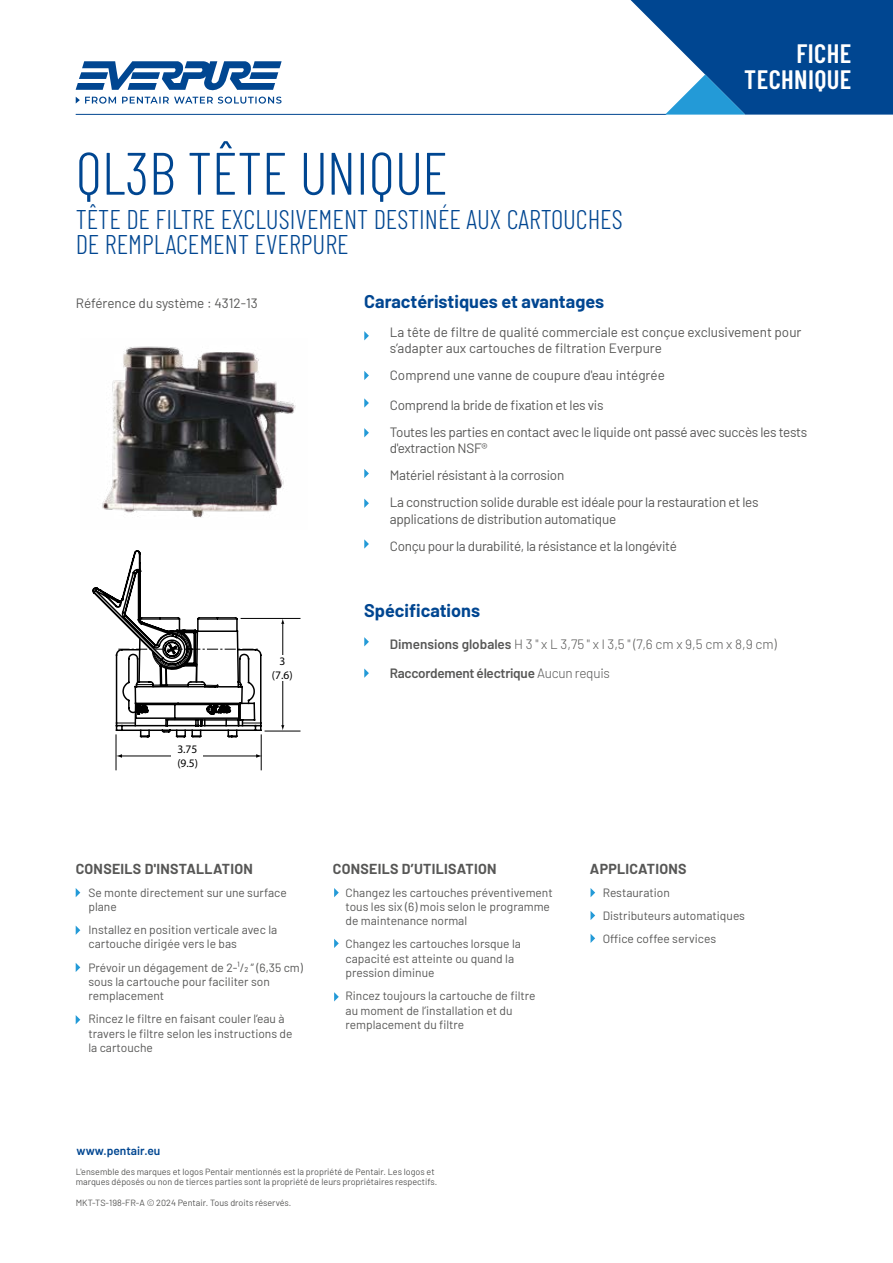
<style>
.page{position:relative;width:893px;height:1263px;background:#fff}
.page>*{position:absolute;margin:0;border:0;box-sizing:border-box;transform-origin:0 0}
.t1{font:300 59.7px "Barlow Condensed";color:#004691}
.t2{font:300 27px/25.5px "Barlow Condensed";color:#004691}
.t3{font:600 26.55px/26.2px "Barlow Condensed";letter-spacing:.015em;color:#fff;text-align:right}
.t4{font:700 18px "Barlow";color:#004691}
.t5{font:700 14.1px "Barlow";letter-spacing:.02em;color:#575756}
.t6{font:13.5px/27px "Barlow";letter-spacing:-.02em;color:#575756}
.t7{font:13.5px/16.5px "Barlow";color:#575756}
.t8{font:300 13.5px "Barlow";color:#575756}
.t9{font:600 13.5px "Barlow";letter-spacing:-.02em;color:#575756}
.t10{font:12px/14.4px "Barlow";color:#575756}
.t11{font:600 12px "Barlow";color:#004691}
.t12{font:11.55px/13.8px "Myriad Pro";color:#000}
.t13{font:9px/10.5px "Barlow";color:#575756}
.s1{font-weight:600}
.s2{font-weight:300}
</style>
<div class="page">
<hr style="left:76px;top:114px;width:590px;height:1px;background:#004691">
<svg style="left:631px;top:0;width:262px;height:115px"></svg>
<img style="left:102px;top:346px;width:194px;height:172px">
<svg style="left:92px;top:550px;width:170px;height:189px"></svg>
<hr style="left:116px;top:734px;width:1px;height:36px;background:#000">
<hr style="left:261px;top:734px;width:1px;height:36px;background:#000">
<hr style="left:241px;top:618px;width:59px;height:1px;background:#000">
<hr style="left:265px;top:731px;width:35px;height:1px;background:#000">
<hr style="left:282px;top:623px;width:1px;height:103px;background:#000">
<svg style="left:281px;top:618px;width:3px;height:6px"></svg>
<hr style="left:121px;top:756px;width:136px;height:1px;background:#000">
<svg style="left:116px;top:754px;width:6px;height:4px"></svg>
<svg style="left:256px;top:754px;width:6px;height:4px"></svg>
<div style="left:172px;top:751px;width:31px;height:11px;background:#fff"></div>
<div style="left:267px;top:655px;width:32px;height:26px;background:#fff"></div>
<svg style="left:364px;top:331px;width:5px;height:9px"></svg>
<svg style="left:364px;top:371px;width:5px;height:9px"></svg>
<svg style="left:364px;top:398px;width:5px;height:10px"></svg>
<svg style="left:364px;top:428px;width:5px;height:9px"></svg>
<svg style="left:364px;top:469px;width:5px;height:9px"></svg>
<svg style="left:364px;top:499px;width:5px;height:9px"></svg>
<svg style="left:364px;top:539px;width:5px;height:10px"></svg>
<svg style="left:364px;top:637px;width:5px;height:9px"></svg>
<svg style="left:364px;top:668px;width:5px;height:10px"></svg>
<svg style="left:76px;top:888px;width:4px;height:9px"></svg>
<svg style="left:334px;top:888px;width:5px;height:9px"></svg>
<svg style="left:76px;top:926px;width:4px;height:9px"></svg>
<svg style="left:334px;top:939px;width:5px;height:9px"></svg>
<svg style="left:76px;top:963px;width:4px;height:9px"></svg>
<svg style="left:334px;top:992px;width:5px;height:9px"></svg>
<svg style="left:76px;top:61px;width:206px;height:43px"></svg>
<svg style="left:76px;top:1015px;width:4px;height:9px"></svg>
<svg style="left:591px;top:888px;width:4px;height:9px"></svg>
<svg style="left:591px;top:911px;width:4px;height:9px"></svg>
<svg style="left:591px;top:934px;width:4px;height:9px"></svg>
<h1 class="t1" style="left:76px;top:131px;width:374px">QL3B TÊTE UNIQUE</h1>
<h2 class="t2" style="left:76px;top:204px;width:549px">TÊTE DE FILTRE EXCLUSIVEMENT DESTINÉE AUX CARTOUCHES<br>DE REMPLACEMENT EVERPURE</h2>
<h3 class="t3" style="left:744px;top:38px;width:109px">FICHE<br>TECHNIQUE</h3>
<p class="t6" style="left:76px;top:289px;width:183px">Référence du système : 4312-13</p>
<p class="t12" style="left:177px;top:742px;width:22px">3.75 (9.5)</p>
<p class="t12" style="left:272px;top:654px;width:22px;text-align:center">3 (7.6)</p>
<h3 class="t4" style="left:364px;top:288px;width:241px">Caractéristiques et avantages</h3>
<p class="t7" style="left:390px;top:322px;width:413px">La tête de filtre de qualité commerciale est conçue exclusivement pour s’adapter aux cartouches de filtration Everpure</p>
<p class="t7" style="left:390px;top:366px;width:277px">Comprend une vanne de coupure d'eau intégrée</p>
<p class="t6" style="left:390px;top:390px;width:419px">Comprend la bride de fixation et les vis<br>Toutes les parties en contact avec le liquide ont passé avec succès les tests</p>
<p class="t6" style="left:390px;top:434px;width:370px">d'extraction NSF®<br>Matériel résistant à la corrosion<br>La construction solide durable est idéale pour la restauration et les</p>
<p class="t6" style="left:390px;top:504px;width:289px">applications de distribution automatique<br>Conçu pour la durabilité, la résistance et la longévité</p>
<h3 class="t4" style="left:364px;top:598px;width:117px">Spécifications</h3>
<p class="t8" style="left:390px;top:634px;width:388px"><span class="s1">Dimensions globales</span> H 3 " x L 3,75 " x l 3,5 " (7,6 cm x 9,5 cm x 8,9 cm)</p>
<p class="t9" style="left:390px;top:664px;width:222px">Raccordement électrique <span class="s2">Aucun requis</span></p>
<p class="t5" style="left:76px;top:858px;width:179px">CONSEILS D'INSTALLATION</p>
<p class="t10" style="left:88px;top:884px;width:200px">Se monte directement sur une surface plane</p>
<p class="t10" style="left:88px;top:921px;width:190px">Installez en position verticale avec la cartouche dirigée vers le bas</p>
<p class="t10" style="left:88px;top:959px;width:216px">Prévoir un dégagement de 2-¹/2 ” (6,35 cm) sous la cartouche pour faciliter son remplacement</p>
<p class="t10" style="left:88px;top:1011px;width:206px">Rincez le filtre en faisant couler l’eau à travers le filtre selon les instructions de la cartouche</p>
<p class="t5" style="left:333px;top:858px;width:165px">CONSEILS D’UTILISATION</p>
<p class="t10" style="left:346px;top:884px;width:209px">Changez les cartouches préventivement tous les six (6) mois selon le programme de maintenance normal</p>
<p class="t10" style="left:346px;top:936px;width:177px">Changez les cartouches lorsque la capacité est atteinte ou quand la pression diminue</p>
<p class="t10" style="left:346px;top:988px;width:192px">Rincez toujours la cartouche de filtre au moment de l’installation et du remplacement du filtre</p>
<p class="t5" style="left:590px;top:858px;width:98px">APPLICATIONS</p>
<p class="t10" style="left:603px;top:880px;width:144px;line-height:23.1px">Restauration<br>Distributeurs automatiques<br>Office coffee services</p>
<p class="t11" style="left:77px;top:1142px;width:85px">www.pentair.eu</p>
<p class="t13" style="left:76px;top:1165px;width:363px">L'ensemble des marques et logos Pentair mentionnés est la propriété de Pentair. Les logos et marques déposés ou non de tierces parties sont la propriété de leurs propriétaires respectifs.</p>
<p class="t13" style="left:76px;top:1197px;width:217px">MKT-TS-198-FR-A © 2024 Pentair. Tous droits réservés.</p>
</div>
